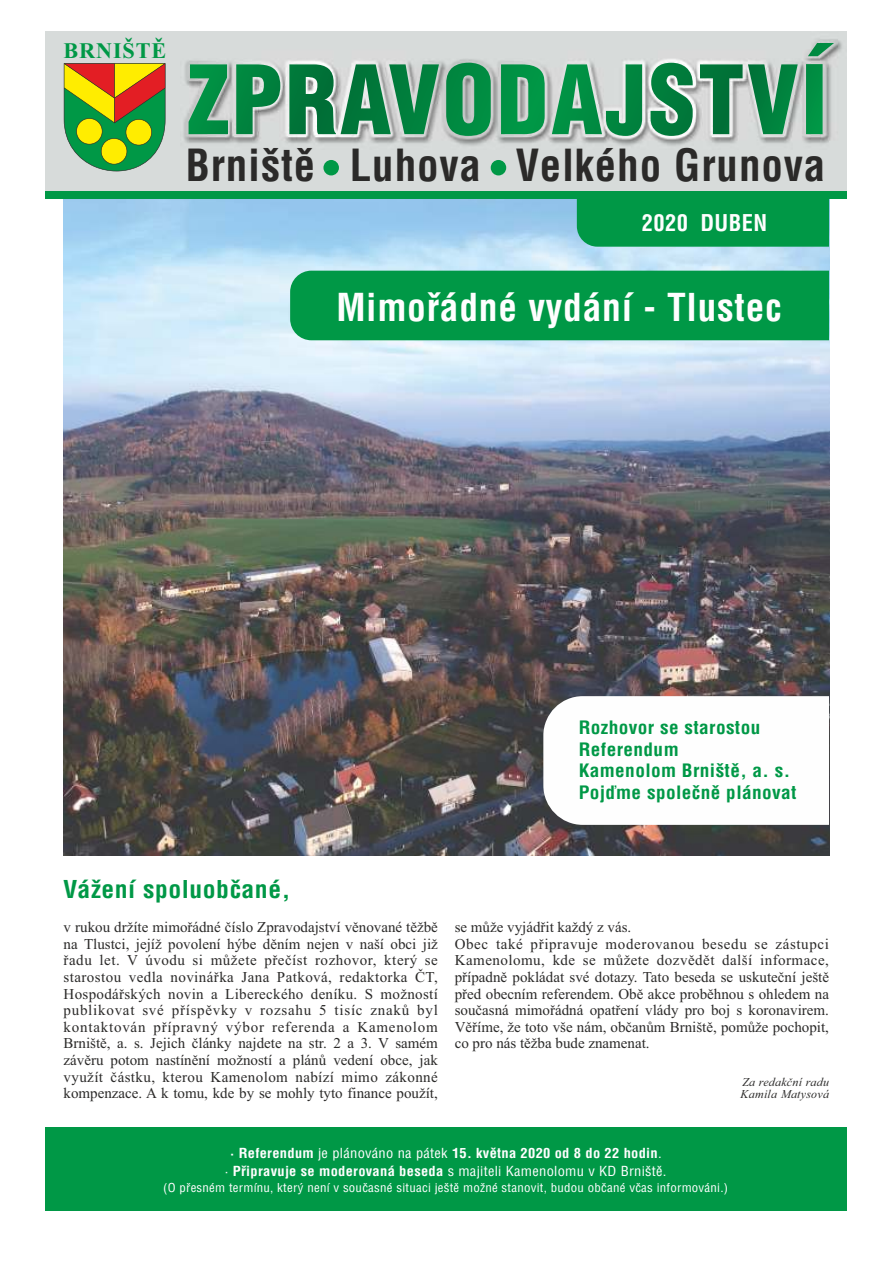
<style>
.page{position:relative;width:893px;height:1263px;background:#fff}
.page>*{position:absolute;margin:0;border:0;box-sizing:border-box;transform-origin:0 0}
.t1{font:700 43.05px "Switzerland Condensed";letter-spacing:.02em;color:#2b2a29}
.t2{font:700 37.5px "Switzerland Condensed";letter-spacing:.02em;color:#fefefe}
.t3{font:700 24px "Switzerland Condensed";letter-spacing:.02em;color:#009846;scale:1.07 1}
.t4{font:700 22.5px "Switzerland Condensed";letter-spacing:.02em;color:#fefefe}
.t5{font:700 22.2px "Times New Roman";letter-spacing:.04em;color:#009846}
.t6{font:700 18px/21.5px "Switzerland Condensed";letter-spacing:.02em;color:#009846;scale:1.07 1}
.t7{font:15px/16.6px "Times New Roman";color:#2b2a29;text-align:justify}
.t8{font:13.5px "Switzerland Condensed";letter-spacing:.02em;color:#fefefe;scale:1.07 1}
.t9{font:700 13.5px "Switzerland Condensed";letter-spacing:.02em;color:#fefefe;scale:1.07 1}
.t10{font:12px "Switzerland Condensed";letter-spacing:.02em;color:#fefefe;scale:1.07 1}
.t11{font:italic 12px/12.6px "Times New Roman";letter-spacing:.02em;color:#2b2a29}
.s1{font-weight:400}
.s2{font-weight:700}
</style>
<div class="page">
<img style="left:64px;top:199px;width:765px;height:656px">
<img style="left:45px;top:32px;width:801px;height:159px">
<svg style="left:64px;top:63px;width:101px;height:128px;background:#9ca64f"></svg>
<svg style="left:189px;top:43px;width:645px;height:93px;background:#78b193"></svg>
<div style="left:323px;top:160px;width:16px;height:15px;background:#009846;border-radius:50%"></div>
<div style="left:491px;top:160px;width:15px;height:15px;background:#009846;border-radius:50%"></div>
<div style="left:45px;top:191px;width:801px;height:8px;background:#009846"></div>
<div style="left:45px;top:1127px;width:801px;height:84px;background:#009846"></div>
<div style="left:577px;top:199px;width:252px;height:48px;background:#009846"></div>
<div style="left:290px;top:271px;width:539px;height:69px;background:#009846"></div>
<svg style="left:543px;top:696px;width:286px;height:129px"></svg>
<h3 class="t5" style="left:64px;top:43px;width:104px">BRNIŠTĚ</h3>
<h1 class="t1" style="left:186px;top:146px;width:641px">Brniště Luhova Velkého Grunova</h1>
<h3 class="t4" style="left:642px;top:213px;width:127px">2020 DUBEN</h3>
<h2 class="t2" style="left:336px;top:291px;width:447px">Mimořádné vydání - Tlustec</h2>
<p class="t6" style="left:579px;top:718px;width:205px">Rozhovor se starostou<br>Referendum<br>Kamenolom Brniště, a. s.<br>Pojďme společně plánovat</p>
<h3 class="t3" style="left:63px;top:879px;width:214px">Vážení spoluobčané,</h3>
<p class="t7" style="left:64px;top:920px;width:376px">v rukou držíte mimořádné číslo Zpravodajství věnované těžbě na Tlustci, jejíž povolení hýbe děním nejen v naší obci již řadu let. V úvodu si můžete přečíst rozhovor, který se starostou vedla novinářka Jana Patková, redaktorka ČT, Hospodářských novin a Libereckého deníku. S možností publikovat své příspěvky v rozsahu 5 tisíc znaků byl kontaktován přípravný výbor referenda a Kamenolom Brniště, a. s. Jejich články najdete na str. 2 a 3. V samém závěru potom nastínění možností a plánů vedení obce, jak využít částku, kterou Kamenolom nabízí mimo zákonné kompenzace. A k tomu, kde by se mohly tyto finance použít,</p>
<p class="t7" style="left:455px;top:920px;width:376px;text-align:left">se může vyjádřit každý z vás.<br>Obec také připravuje moderovanou besedu se zástupci Kamenolomu, kde se můžete dozvědět další informace, případně pokládat své dotazy. Tato beseda se uskuteční ještě před obecním referendem. Obě akce proběhnou s ohledem na současná mimořádná opatření vlády pro boj s koronavirem.<br>Věříme, že toto vše nám, občanům Brniště, pomůže pochopit, co pro nás těžba bude znamenat.</p>
<p class="t11" style="left:741px;top:1076px;width:90px">Za redakční radu<br>Kamila Matysová</p>
<p class="t9" style="left:230px;top:1147px;width:405px">• Referendum <span class="s1">je plánováno na pátek</span> 15. května 2020 od 8 do 22 hodin<span class="s1">.</span></p>
<p class="t8" style="left:225px;top:1165px;width:414px">• <span class="s2">Připravuje se moderovaná beseda</span> s majiteli Kamenolomu v KD Brniště.</p>
<p class="t10" style="left:163px;top:1182px;width:529px">(O přesném termínu, který není v současné situaci ještě možné stanovit, budou občané včas informováni.)</p>
</div>
